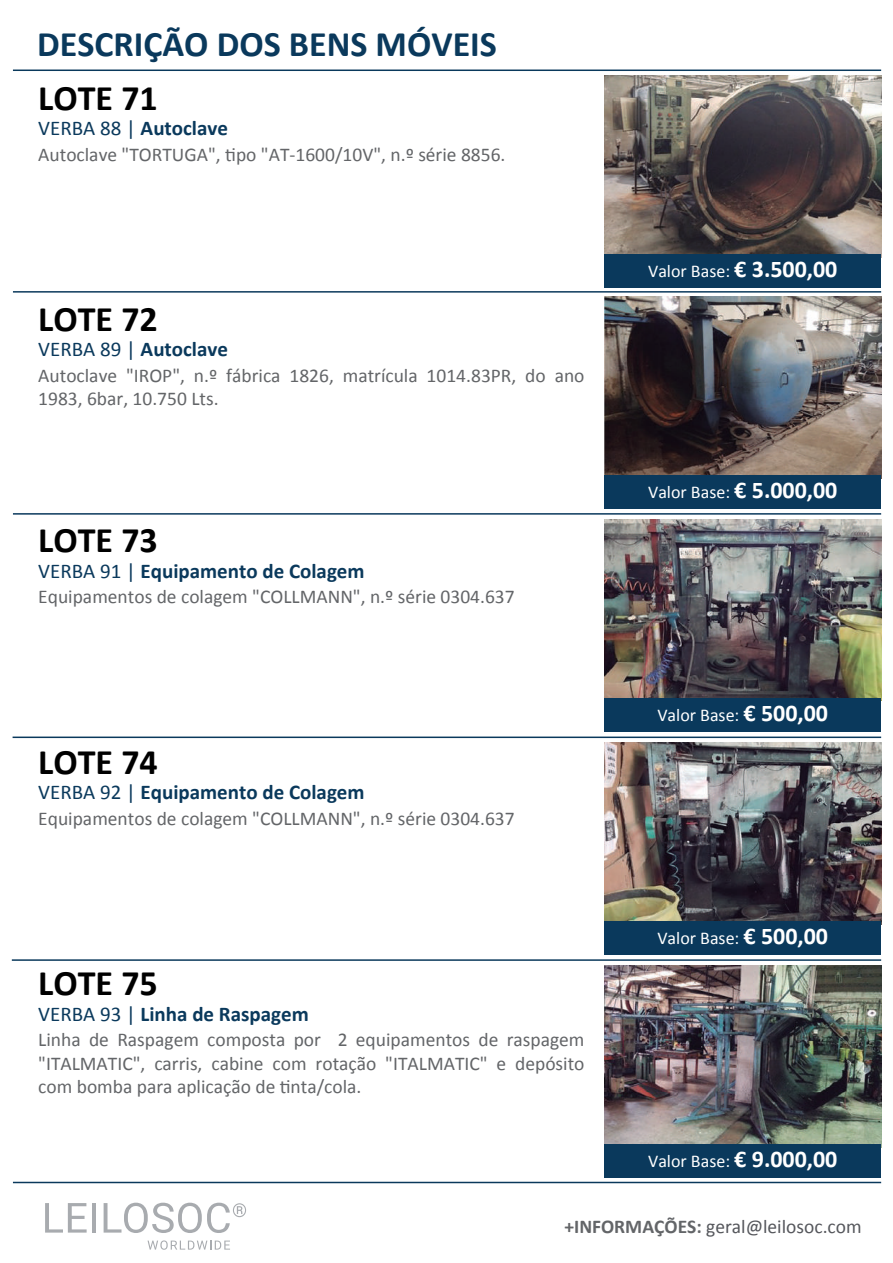
<style>
.page{position:relative;width:893px;height:1263px;background:#fff}
.page>*{position:absolute;margin:0;border:0;box-sizing:border-box;transform-origin:0 0}
.t1{font:700 36px "Calibri";color:#000}
.t2{font:700 36px "Calibri";color:#0a395c}
.t3{font:700 21px "Calibri";color:#0a395c}
.t4{font:19.5px/23.4px "Calibri";color:#636568}
.t5{font:19.5px "Calibri";color:#55575c}
.t6{font:18px "Calibri";color:#fff}
.s1{font-weight:400}
.s2{font-weight:700;font-size:24px}
.s3{font-weight:700;color:#636568}
</style>
<div class="page">
<img style="left:605px;top:965px;width:276px;height:179px">
<img style="left:605px;top:742px;width:276px;height:179px">
<img style="left:605px;top:519px;width:276px;height:179px">
<img style="left:605px;top:297px;width:276px;height:178px">
<img style="left:605px;top:75px;width:276px;height:179px">
<hr style="left:13px;top:70px;width:868px;height:1px;background:#0a395c">
<hr style="left:13px;top:291px;width:868px;height:2px;background:#0a395c">
<hr style="left:13px;top:513px;width:868px;height:2px;background:#0a395c">
<hr style="left:13px;top:736px;width:868px;height:2px;background:#0a395c">
<hr style="left:12px;top:959px;width:869px;height:2px;background:#0a395c">
<hr style="left:13px;top:1182px;width:868px;height:1px;background:#0a395c">
<div style="left:605px;top:254px;width:276px;height:33px;background:#0a395c"></div>
<div style="left:605px;top:475px;width:276px;height:34px;background:#0a395c"></div>
<div style="left:605px;top:698px;width:276px;height:34px;background:#0a395c"></div>
<div style="left:605px;top:921px;width:276px;height:34px;background:#0a395c"></div>
<div style="left:605px;top:1144px;width:276px;height:33px;background:#0a395c"></div>
<svg style="left:45px;top:1203px;width:42px;height:29px"></svg>
<hr style="left:92px;top:1203px;width:4px;height:29px;background:#a8abaf">
<svg style="left:104px;top:1203px;width:142px;height:30px"></svg>
<svg style="left:148px;top:1240px;width:82px;height:10px"></svg>
<h1 class="t2" style="left:37px;top:18px;width:461px">DESCRIÇÃO DOS BENS MÓVEIS</h1>
<h1 class="t1" style="left:38px;top:72px;width:121px">LOTE 71</h1>
<p class="t3" style="left:38px;top:113px;width:191px"><span class="s1">VERBA 88 |</span> Autoclave</p>
<p class="t4" style="left:38px;top:141px;width:469px">Autoclave "TORTUGA", tipo "AT-1600/10V", n.º série 8856.</p>
<h1 class="t1" style="left:38px;top:294px;width:121px">LOTE 72</h1>
<p class="t3" style="left:38px;top:335px;width:191px"><span class="s1">VERBA 89 |</span> Autoclave</p>
<p class="t4" style="left:38px;top:363px;width:548px">Autoclave "IROP", n.º fábrica 1826, matrícula 1014.83PR, do ano<br>1983, 6bar, 10.750 Lts.</p>
<h1 class="t1" style="left:38px;top:515px;width:121px">LOTE 73</h1>
<p class="t3" style="left:38px;top:556px;width:328px"><span class="s1">VERBA 91 |</span> Equipamento de Colagem</p>
<p class="t4" style="left:38px;top:584px;width:478px">Equipamentos de colagem "COLLMANN", n.º série 0304.637</p>
<h1 class="t1" style="left:38px;top:736px;width:121px">LOTE 74</h1>
<p class="t3" style="left:38px;top:777px;width:328px"><span class="s1">VERBA 92 |</span> Equipamento de Colagem</p>
<p class="t4" style="left:38px;top:806px;width:478px">Equipamentos de colagem "COLLMANN", n.º série 0304.637</p>
<h1 class="t1" style="left:38px;top:958px;width:121px">LOTE 75</h1>
<p class="t3" style="left:38px;top:999px;width:272px"><span class="s1">VERBA 93 |</span> Linha de Raspagem</p>
<p class="t4" style="left:38px;top:1027px;width:548px;text-align:justify">Linha de Raspagem composta por 2 equipamentos de raspagem "ITALMATIC", carris, cabine com rotação "ITALMATIC" e depósito com bomba para aplicação de tinta/cola.</p>
<p class="t6" style="left:648px;top:260px;width:191px">Valor Base: <span class="s2">€ 3.500,00</span></p>
<p class="t6" style="left:648px;top:481px;width:191px">Valor Base: <span class="s2">€ 5.000,00</span></p>
<p class="t6" style="left:657px;top:704px;width:172px">Valor Base: <span class="s2">€ 500,00</span></p>
<p class="t6" style="left:657px;top:927px;width:172px">Valor Base: <span class="s2">€ 500,00</span></p>
<p class="t6" style="left:648px;top:1149px;width:191px">Valor Base: <span class="s2">€ 9.000,00</span></p>
<p class="t5" style="left:564px;top:1215px;width:299px"><span class="s3">+INFORMAÇÕES:</span> geral@leilosoc.com</p>
</div>
